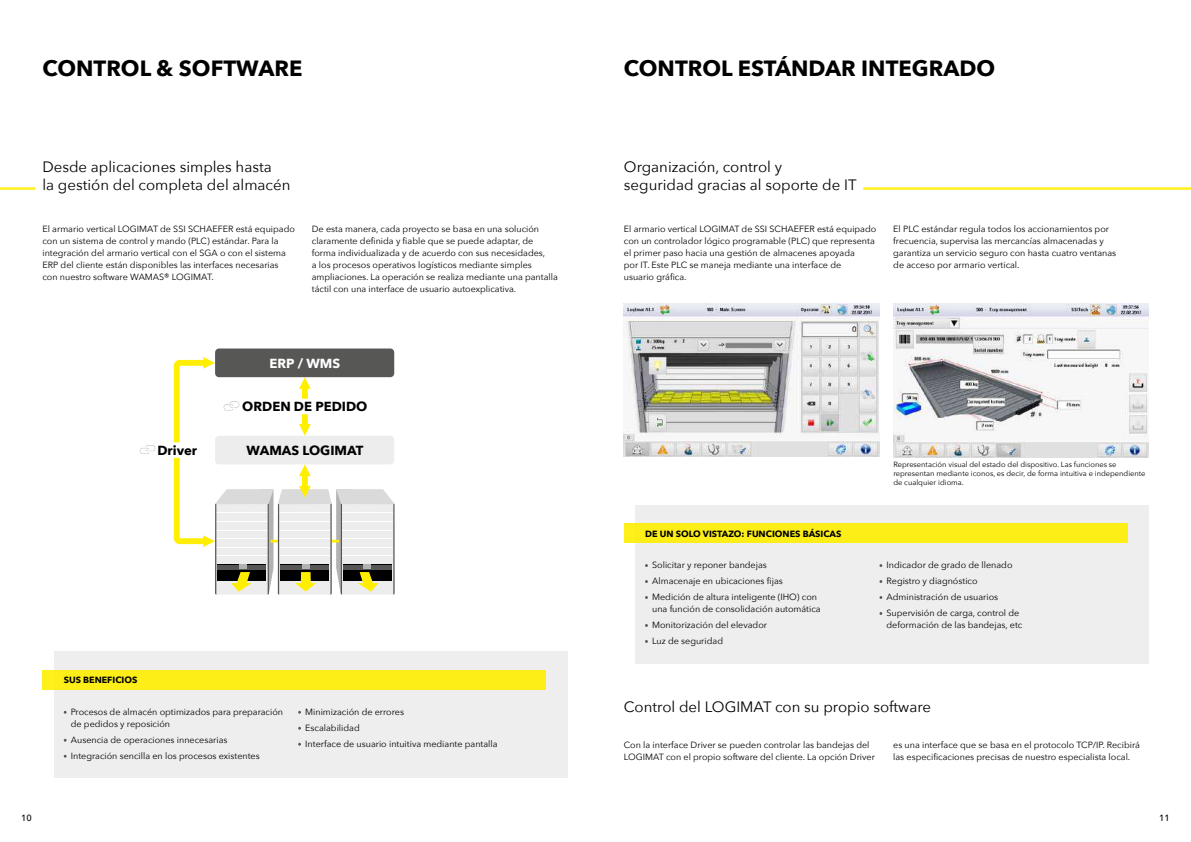
<style>
.page{position:relative;width:1191px;height:842px;background:#fff}
.page>*{position:absolute;margin:0;border:0;box-sizing:border-box;transform-origin:0 0}
.t1{font:700 22px "Avenir Next";color:#000}
.t2{font:15px/18px "Avenir Next";color:#000}
.t3{font:700 13.1px "Avenir Next";color:#000}
.t4{font:700 13.1px "Avenir Next";color:#fff}
.t5{font:9px/12px "Avenir Next";color:#000}
.t6{font:700 9px "Avenir Next";color:#000}
.t7{font:500 9px "Avenir Next";color:#000}
.t8{font:7.5px/9px "Avenir Next";color:#000}
</style>
<div class="page">
<div style="left:215px;top:348px;width:179px;height:29px;background:#575756;border-radius:4px"></div>
<div style="left:215px;top:436px;width:179px;height:28px;background:#ededed;border-radius:4px"></div>
<svg style="left:299px;top:414px;width:12px;height:22px"></svg>
<svg style="left:299px;top:377px;width:12px;height:22px"></svg>
<svg style="left:174px;top:357px;width:41px;height:85px"></svg>
<svg style="left:174px;top:458px;width:220px;height:137px"></svg>
<svg style="left:139px;top:445px;width:17px;height:9px"></svg>
<svg style="left:223px;top:401px;width:17px;height:10px"></svg>
<img style="left:624px;top:304px;width:255px;height:153px">
<img style="left:893px;top:304px;width:255px;height:153px">
<div style="left:54px;top:651px;width:513px;height:127px;background:#ededed"></div>
<div style="left:43px;top:670px;width:503px;height:20px;background:#fdee18"></div>
<div style="left:635px;top:505px;width:513px;height:158px;background:#ededed"></div>
<div style="left:624px;top:524px;width:503px;height:19px;background:#fdee18"></div>
<hr style="left:0;top:187px;width:35px;height:3px;background:#fe0">
<hr style="left:863px;top:187px;width:328px;height:3px;background:#fe0">
<h1 class="t1" style="left:42px;top:56px;width:261px">CONTROL &amp; SOFTWARE</h1>
<h1 class="t1" style="left:624px;top:56px;width:373px">CONTROL ESTÁNDAR INTEGRADO</h1>
<h2 class="t2" style="left:42px;top:158px;width:249px">Desde aplicaciones simples hasta<br>la gestión del completa del almacén</h2>
<h2 class="t2" style="left:624px;top:158px;width:234px">Organización, control y<br>seguridad gracias al soporte de IT</h2>
<p class="t5" style="left:312px;top:223px;width:247px">De esta manera, cada proyecto se basa en una solución claramente deinida y iable que se puede adaptar, de forma individualizada y de acuerdo con sus necesidades,<br>a los procesos operativos logísticos mediante simples ampliaciones. La operación se realiza mediante una pantalla táctil con una interface de usuario autoexplicativa.</p>
<p class="t5" style="left:42px;top:223px;width:254px">El armario vertical LOGIMAT de SSI SCHAEFER está equipado con un sistema de control y mando (PLC) estándar. Para la integración del armario vertical con el SGA o con el sistema ERP del cliente están disponibles las interfaces necesarias con nuestro software WAMAS® LOGIMAT.</p>
<p class="t5" style="left:624px;top:223px;width:254px">El armario vertical LOGIMAT de SSI SCHAEFER está equipado con un controlador lógico programable (PLC) que representa el primer paso hacia una gestión de almacenes apoyada<br>por IT. Este PLC se maneja mediante una interface de<br>usuario gráica.</p>
<p class="t5" style="left:893px;top:222px;width:224px">El PLC estándar regula todos los accionamientos por frecuencia, supervisa las mercancías almacenadas y garantiza un servicio seguro con hasta cuatro ventanas de acceso por armario vertical.</p>
<h3 class="t3" style="left:157px;top:443px;width:41px">Driver</h3>
<h3 class="t4" style="left:269px;top:356px;width:72px">ERP / WMS</h3>
<h3 class="t3" style="left:242px;top:399px;width:127px">ORDEN DE PEDIDO</h3>
<h3 class="t3" style="left:246px;top:443px;width:118px">WAMAS LOGIMAT</h3>
<p class="t6" style="left:64px;top:675px;width:75px">SUS BENEFICIOS</p>
<p class="t6" style="left:645px;top:528px;width:198px">DE UN SOLO VISTAZO: FUNCIONES BÁSICAS</p>
<p class="t5" style="left:652px;top:557px;width:166px;line-height:16px">Solicitar y reponer bandejas<br>Almacenaje en ubicaciones ijas<br>Medición de altura inteligente (IHO) con</p>
<p class="t5" style="left:652px;top:601px;width:170px;line-height:16px">una función de consolidación automática<br>Monitorización del elevador<br>Luz de seguridad</p>
<p class="t8" style="left:893px;top:460px;width:254px">Representación visual del estado del dispositivo. Las funciones se representan mediante iconos, es decir, de forma intuitiva e independiente de cualquier idioma.</p>
<p class="t5" style="left:886px;top:557px;width:134px;line-height:16px">Indicador de grado de llenado<br>Registro y diagnóstico<br>Administración de usuarios<br>Supervisión de carga, control de</p>
<p class="t5" style="left:886px;top:619px;width:137px">deformación de las bandejas, etc</p>
<p class="t5" style="left:71px;top:706px;width:214px">Procesos de almacén optimizados para preparación de pedidos y reposición</p>
<p class="t5" style="left:71px;top:732px;width:190px;line-height:16px">Ausencia de operaciones innecesarias<br>Integración sencilla en los procesos existentes</p>
<p class="t5" style="left:305px;top:704px;width:194px;line-height:16px">Minimización de errores<br>Escalabilidad<br>Interface de usuario intuitiva mediante pantalla</p>
<h2 class="t2" style="left:624px;top:698px;width:309px">Control del LOGIMAT con su propio software</h2>
<p class="t5" style="left:624px;top:739px;width:253px">Con la interface Driver se pueden controlar las bandejas del<br>LOGIMAT con el propio software del cliente. La opción Driver</p>
<p class="t5" style="left:893px;top:738px;width:248px">es una interface que se basa en el protocolo TCP/IP. Recibirá las especiicaciones precisas de nuestro especialista local.</p>
<p class="t7" style="left:21px;top:812px;width:12px">10</p>
<p class="t7" style="left:1159px;top:812px;width:12px">11</p>
</div>
